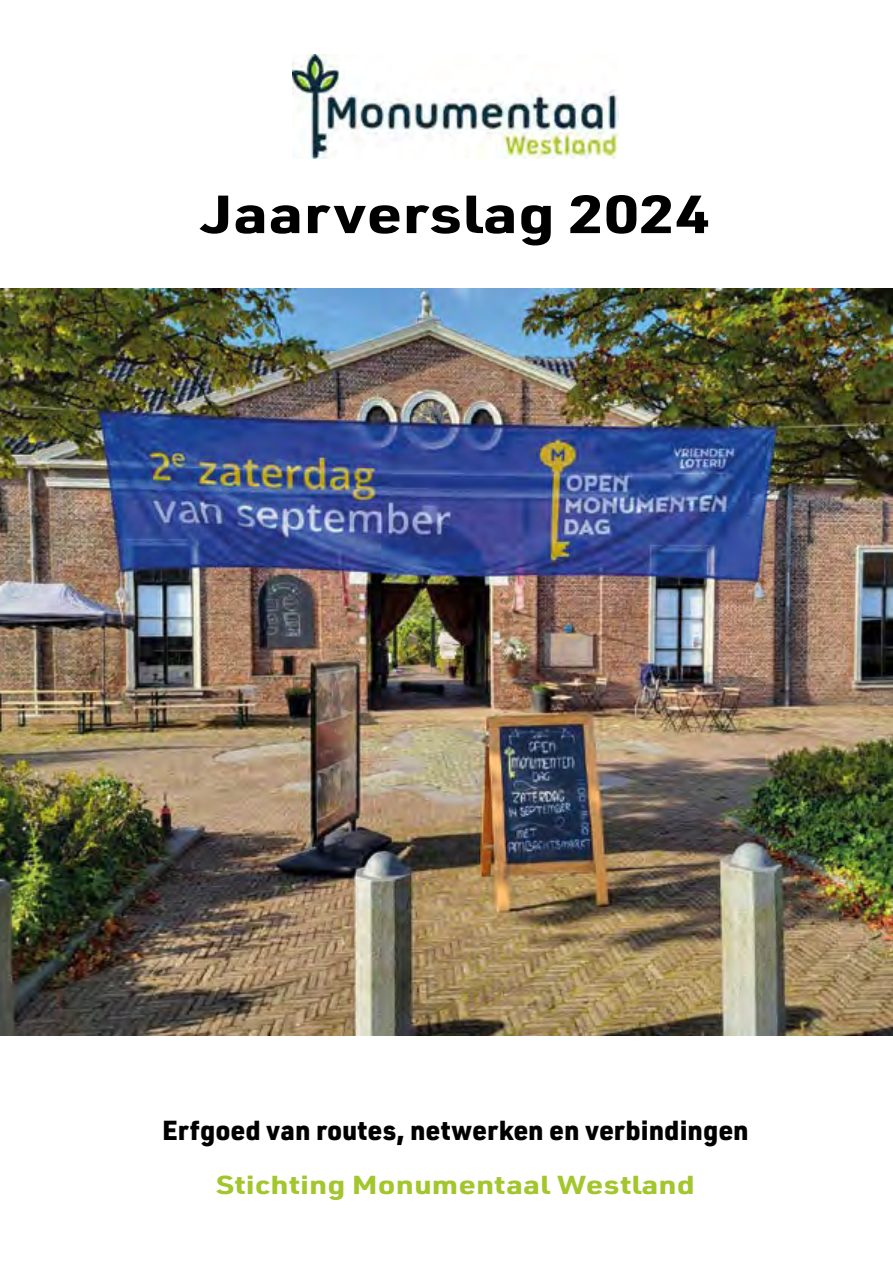
<style>
.page{position:relative;width:893px;height:1263px;background:#fff}
.page>*{position:absolute;margin:0;border:0;box-sizing:border-box;transform-origin:0 0}
.t1{font:700 52.5px "URWDIN";color:#000;scale:1.25 1}
.t2{font:900 27px "URWDIN";color:#000}
.t3{font:700 25.5px "URWDIN";color:#a2c62c;scale:1.25 1}
</style>
<div class="page">
<img style="left:293px;top:54px;width:325px;height:104px">
<img style="left:0;top:288px;width:893px;height:747px">
<h1 class="t1" style="left:201px;top:178px;width:409px">Jaarverslag 2024</h1>
<p class="t2" style="left:162px;top:1111px;width:588px">Erfgoed van routes, netwerken en verbindingen</p>
<p class="t3" style="left:216px;top:1167px;width:384px">Stichting Monumentaal Westland</p>
</div>
